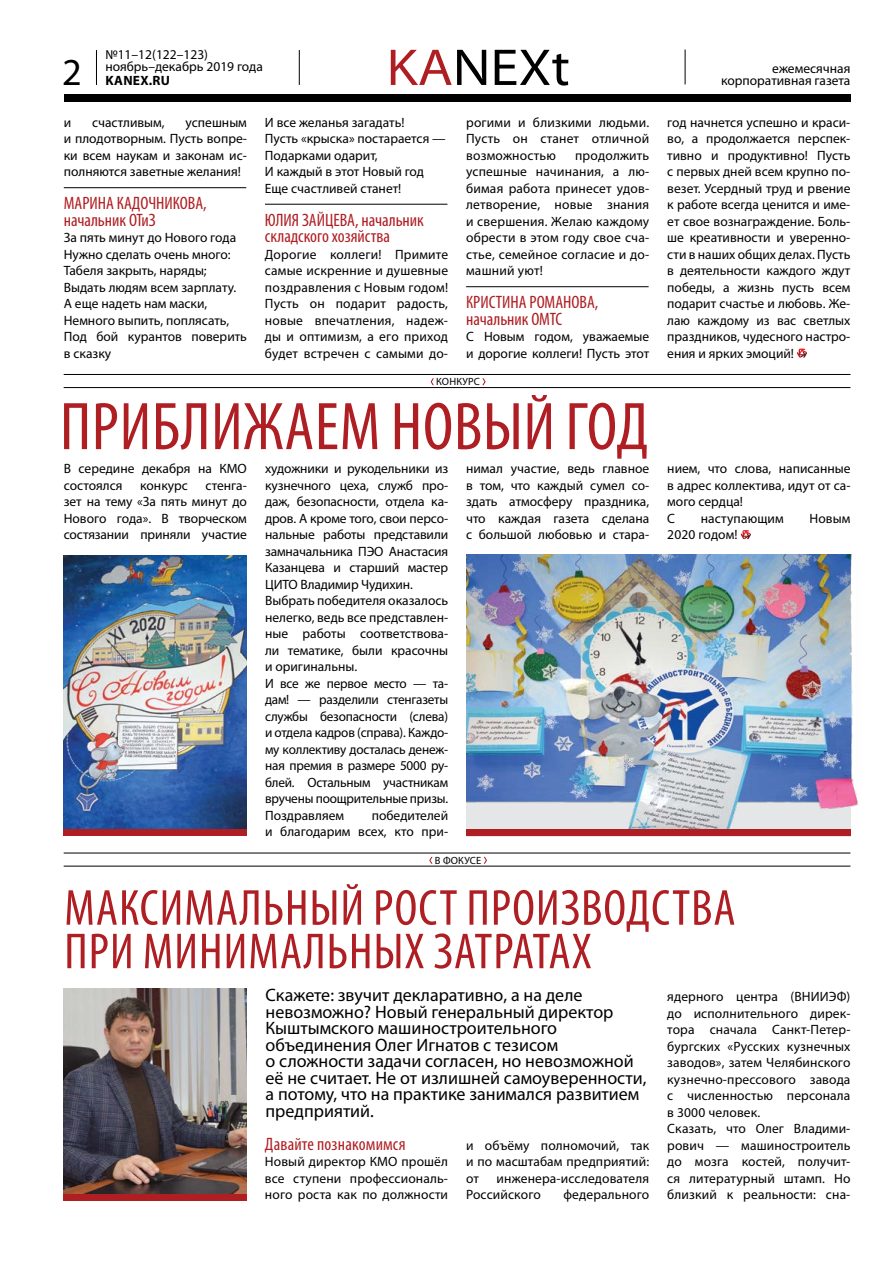
<style>
.page{position:relative;width:893px;height:1263px;background:#fff}
.page>*{position:absolute;margin:0;border:0;box-sizing:border-box;transform-origin:0 0}
.t1{font:condensed 68.1px "Myriad Pro";letter-spacing:.01em;color:#af1e23}
.t2{font:semi-expanded 52.2px "Myriad Pro";color:#000}
.t3{font:condensed 51px/43.5px "Myriad Pro";letter-spacing:.02em;color:#af1e23}
.t4{font:38.25px "Myriad Pro";color:#000}
.t5{font:18px/16.5px "Myriad Pro";color:#000}
.t6{font:condensed 18px/16.5px "Myriad Pro";color:#af1e23}
.t7{font:13.5px/16.5px "Myriad Pro";color:#000}
.t8{font:700 13.5px "Myriad Pro";letter-spacing:.02em;color:#000}
.t9{font:10.5px "Myriad Pro";letter-spacing:.02em;color:#000}
.s1{color:#af1e23}
</style>
<div class="page">
<div style="left:64px;top:94px;width:786px;height:8px;background:#000"></div>
<hr style="left:685px;top:50px;width:1px;height:34px;background:#000">
<hr style="left:299px;top:50px;width:1px;height:35px;background:#000">
<hr style="left:96px;top:50px;width:1px;height:35px;background:#000">
<hr style="left:64px;top:187px;width:182px;height:1px;background:#000">
<hr style="left:265px;top:204px;width:182px;height:1px;background:#000">
<hr style="left:466px;top:286px;width:183px;height:1px;background:#000">
<svg style="left:797px;top:349px;width:10px;height:9px"></svg>
<hr style="left:64px;top:374px;width:786px;height:1px;background:#000">
<hr style="left:64px;top:387px;width:786px;height:1px;background:#000">
<svg style="left:431px;top:378px;width:3px;height:7px"></svg>
<svg style="left:482px;top:378px;width:4px;height:7px"></svg>
<hr style="left:64px;top:853px;width:786px;height:1px;background:#000">
<hr style="left:64px;top:866px;width:786px;height:1px;background:#000">
<svg style="left:429px;top:857px;width:4px;height:7px"></svg>
<svg style="left:484px;top:857px;width:3px;height:7px"></svg>
<img style="left:64px;top:989px;width:183px;height:205px">
<img style="left:466px;top:554px;width:392px;height:277px">
<div style="left:64px;top:1194px;width:183px;height:6px;background:#af1e23"></div>
<div style="left:466px;top:830px;width:384px;height:6px;background:#af1e23"></div>
<img style="left:64px;top:556px;width:183px;height:274px">
<div style="left:64px;top:830px;width:183px;height:6px;background:#af1e23"></div>
<svg style="left:741px;top:530px;width:10px;height:9px"></svg>
<h3 class="t4" style="left:62px;top:49px;width:21px">2</h3>
<p class="t7" style="left:105px;top:48px;width:159px;line-height:12px">№11–12(122–123) ноябрь–декабрь 2019 года</p>
<p class="t8" style="left:105px;top:71px;width:66px">KANEX.RU</p>
<h2 class="t2" style="left:387px;top:35px;width:185px"><span class="s1">KA</span>NEXt</h2>
<p class="t7" style="left:64px;top:114px;width:185px;text-align:justify;text-indent:122px">успешным и плодотворным. Пусть вопре&shy;ки всем наукам и законам ис&shy;полняются заветные желания!</p>
<h3 class="t6" style="left:64px;top:195px;width:144px">МАРИНА КАДОЧНИКОВА, начальник ОТиЗ</h3>
<p class="t7" style="left:64px;top:229px;width:185px">За пять минут до Нового года<br>Нужно сделать очень много:<br>Табеля закрыть, наряды;<br>Выдать людям всем зарплату.<br>А еще надеть нам маски,<br>Немного выпить, поплясать,<br>Под бой курантов поверить в сказку</p>
<p class="t7" style="left:64px;top:114px;width:9px">и</p>
<p class="t7" style="left:92px;top:114px;width:74px">счастливым,</p>
<p class="t7" style="left:265px;top:114px;width:182px">И все желанья загадать!<br>Пусть «крыска» постарается —<br>Подарками одарит,<br>И каждый в этот Новый год<br>Еще счастливей станет!</p>
<h3 class="t6" style="left:265px;top:211px;width:160px">ЮЛИЯ ЗАЙЦЕВА, начальник складского хозяйства</h3>
<p class="t7" style="left:265px;top:246px;width:185px;text-align:justify">Дорогие коллеги! Примите самые искренние и душевные поздравления с Новым годом!<br>Пусть он подарит радость, новые впечатления, надеж&shy;ды и оптимизм, а его приход будет встречен с самыми до-</p>
<p class="t7" style="left:466px;top:114px;width:185px;text-align:justify">рогими и близкими людьми.<br>Пусть он станет отличной возможностью</p>
<p class="t7" style="left:466px;top:147px;width:185px;text-align:justify;text-indent:109px">продолжить успешные начинания, а лю&shy;бимая работа принесет удов&shy;летворение, новые знания и свершения. Желаю каждому обрести в этом году свое сча&shy;стье, семейное согласие и до&shy;машний уют!</p>
<h3 class="t6" style="left:466px;top:294px;width:134px">КРИСТИНА РОМАНОВА, начальник ОМТС</h3>
<p class="t7" style="left:466px;top:328px;width:185px">С Новым годом, уважаемые и дорогие коллеги! Пусть этот</p>
<p class="t9" style="left:436px;top:375px;width:45px">КОНКУРС</p>
<p class="t7" style="left:772px;top:60px;width:80px">ежемесячная</p>
<p class="t7" style="left:721px;top:72px;width:131px">корпоративная газета</p>
<p class="t7" style="left:667px;top:114px;width:185px;text-align:justify">год начнется успешно и краси&shy;во, а продолжается перспек&shy;тивно и продуктивно! Пусть с первых дней всем крупно по&shy;везет. Усердный труд и рвение к работе всегда ценится и име&shy;ет свое вознаграждение. Боль&shy;ше креативности и уверенно&shy;сти в наших общих делах. Пусть в деятельности каждого ждут победы, а жизнь пусть всем подарит счастье и любовь. Же&shy;лаю каждому из вас светлых праздников, чудесного настро&shy;ения и ярких эмоций!</p>
<h1 class="t1" style="left:60px;top:385px;width:590px">ПРИБЛИЖАЕМ НОВЫЙ ГОД</h1>
<p class="t7" style="left:265px;top:460px;width:185px">художники и рукодельники из кузнечного цеха, служб про&shy;даж, безопасности, отдела ка&shy;дров. А кроме того, свои персо&shy;нальные работы представили замначальника ПЭО Анастасия<br>Казанцева и старший мастер<br>ЦИТО Владимир Чудихин.<br>Выбрать победителя оказалось нелегко, ведь все представлен&shy;ные работы соответствова&shy;ли тематике, были красочны и оригинальны.<br>И все же первое место — та&shy;дам! — разделили стенгазеты службы безопасности (слева) и отдела кадров (справа). Каждо&shy;му коллективу досталась денеж&shy;ная премия в размере 5000 ру&shy;блей. Остальным участникам вручены поощрительные призы.<br>Поздравляем</p>
<p class="t7" style="left:64px;top:460px;width:185px">В середине декабря на КМО состоялся</p>
<p class="t7" style="left:466px;top:460px;width:185px;text-align:justify">нимал участие, ведь главное в том, что каждый сумел со&shy;здать атмосферу праздника, что каждая газета сделана с большой любовью и стара-</p>
<p class="t7" style="left:667px;top:460px;width:185px">нием, что слова, написанные в адрес коллектива, идут от са&shy;мого сердца!<br>С</p>
<p class="t7" style="left:64px;top:477px;width:185px;text-align:justify;text-indent:142px">стенга&shy;зет на тему «За пять минут до Нового года». В творческом состязании приняли участие</p>
<p class="t7" style="left:140px;top:477px;width:49px">конкурс</p>
<p class="t7" style="left:701px;top:510px;width:85px">наступающим</p>
<p class="t7" style="left:809px;top:510px;width:43px">Новым</p>
<p class="t7" style="left:667px;top:526px;width:72px">2020 годом!</p>
<p class="t7" style="left:265px;top:807px;width:185px;text-align:right">победителей<br>и благодарим всех, кто при-</p>
<p class="t9" style="left:435px;top:854px;width:48px">В ФОКУСЕ</p>
<h3 class="t3" style="left:64px;top:885px;width:673px">МАКСИМАЛЬНЫЙ РОСТ ПРОИЗВОДСТВА<br>ПРИ МИНИМАЛЬНЫХ ЗАТРАТАХ</h3>
<p class="t5" style="left:266px;top:986px;width:383px">Скажете: звучит декларативно, а на деле невозможно? Новый генеральный директор Кыштымского машиностроительного объединения Олег Игнатов с тезисом<br>о сложности задачи согласен, но невозможной её не считает. Не от излишней самоуверенности, а потому, что на практике занимался развитием предприятий.</p>
<h3 class="t6" style="left:265px;top:1135px;width:142px">Давайте познакомимся</h3>
<p class="t7" style="left:265px;top:1153px;width:185px;text-align:justify">Новый директор КМО прошёл все ступени профессиональ&shy;ного роста как по должности</p>
<p class="t7" style="left:466px;top:1137px;width:185px;text-align:justify">и объёму полномочий, так и по масштабам предприятий: от</p>
<p class="t7" style="left:466px;top:1170px;width:185px;text-indent:31px">инженера-исследователя<br>Российского</p>
<p class="t7" style="left:563px;top:1186px;width:87px">федерального</p>
<p class="t7" style="left:667px;top:988px;width:185px">ядерного центра (ВНИИЭФ) до исполнительного дирек&shy;тора сначала Санкт-Петер&shy;бургских «Русских кузнечных заводов», затем Челябинского кузнечно-прессового завода с численностью персонала в 3000 человек.<br>Сказать, что Олег Владими&shy;рович — машиностроитель до мозга костей, получит&shy;ся литературный штамп. Но близкий к реальности: сна-</p>
</div>
